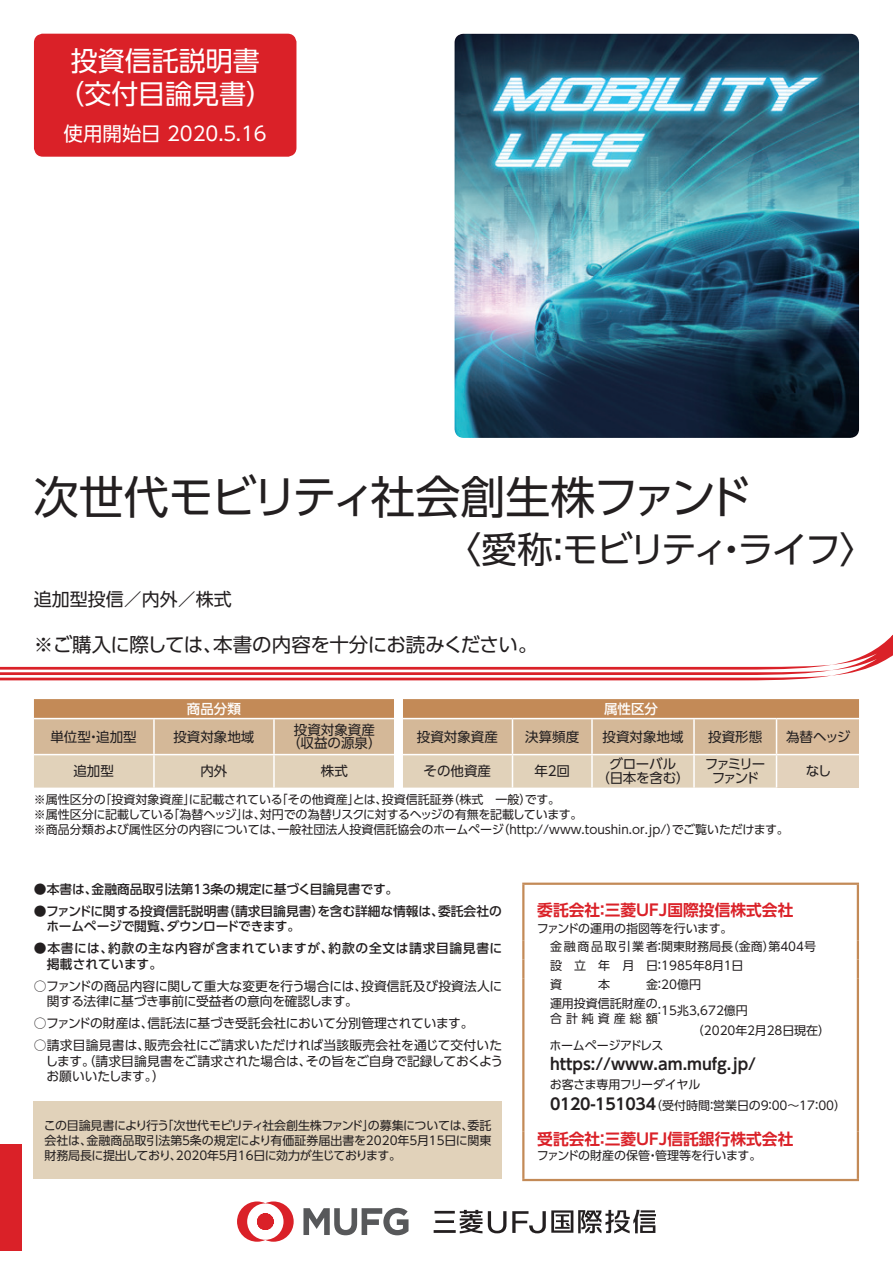
<style>
.page{position:relative;width:893px;height:1263px;background:#fff}
.page>*{position:absolute;margin:0;border:0;box-sizing:border-box;transform-origin:0 0}
.t1{font:45px "UD Shin Go Pro";letter-spacing:-.05em;color:#231f20}
.t2{font:36px "UD Shin Go Pro";letter-spacing:-.07em;color:#231f20}
.t3{font:27px/33px "UD Shin Go Pro";color:#fff;text-align:center}
.t4{font:19.5px "UD Shin Go Pro";letter-spacing:-.025em;color:#231f20}
.t5{font:19.5px "UD Shin Go Pro";color:#fff}
.t6{font:18px "UD Shin Go Pro";color:#231f20}
.t7{font:700 15.75px "UD Shin Go Pro De";color:#da2128}
.t8{font:700 15.75px "UD Shin Go Pro De";color:#231f20}
.t9{font:13.5px/13.5px "UD Shin Go Pro";color:#231f20;text-align:center}
.t10{font:13.5px/13.5px "UD Shin Go Pro";letter-spacing:-.02em;color:#231f20;text-align:center}
.t11{font:13.5px/13.5px "UD Shin Go Pro";letter-spacing:-.145em;color:#231f20;text-align:center}
.t12{font:500 13.5px "UD Shin Go Pro";color:#fff}
.t13{font:12.75px/15.8px "UD Shin Go Pro";letter-spacing:-.01em;color:#231f20}
.t14{font:500 12.75px/15.8px "UD Shin Go Pro";color:#231f20}
.t15{font:500 12.75px/15.8px "UD Shin Go Pro";letter-spacing:.045em;color:#231f20}
.t16{font:12px/15px "UD Shin Go Pro";color:#231f20}
.t17{font:12px "UD Shin Go Pro";letter-spacing:-.03em;color:#231f20}
.t18{font:12px "UD Shin Go Pro";letter-spacing:.335em;color:#231f20}
.s1{font-family:"UD Shin Go Pro De";font-weight:700;font-size:15.75px}
</style>
<div class="page">
<svg style="left:0;top:634px;width:893px;height:46px"></svg>
<svg style="left:34px;top:699px;width:825px;height:89px;background:#d6b898"></svg>
<div style="left:776px;top:754px;width:83px;height:34px;background:#e3d2bc"></div>
<hr style="left:34px;top:718px;width:120px;height:1px;background:#fff">
<hr style="left:154px;top:718px;width:120px;height:1px;background:#fff">
<hr style="left:153px;top:719px;width:2px;height:35px;background:#fff">
<hr style="left:274px;top:718px;width:120px;height:1px;background:#fff">
<hr style="left:273px;top:719px;width:2px;height:35px;background:#fff">
<hr style="left:34px;top:754px;width:120px;height:1px;background:#fff">
<hr style="left:154px;top:754px;width:120px;height:1px;background:#fff">
<hr style="left:153px;top:755px;width:2px;height:33px;background:#fff">
<hr style="left:274px;top:754px;width:120px;height:1px;background:#fff">
<hr style="left:273px;top:755px;width:2px;height:33px;background:#fff">
<hr style="left:403px;top:718px;width:109px;height:1px;background:#fff">
<hr style="left:512px;top:718px;width:80px;height:1px;background:#fff">
<hr style="left:512px;top:719px;width:1px;height:35px;background:#fff">
<hr style="left:592px;top:718px;width:102px;height:1px;background:#fff">
<hr style="left:591px;top:719px;width:2px;height:35px;background:#fff">
<hr style="left:694px;top:718px;width:82px;height:1px;background:#fff">
<hr style="left:693px;top:719px;width:2px;height:35px;background:#fff">
<hr style="left:776px;top:718px;width:83px;height:1px;background:#fff">
<hr style="left:776px;top:719px;width:1px;height:35px;background:#fff">
<hr style="left:403px;top:754px;width:109px;height:1px;background:#fff">
<hr style="left:512px;top:754px;width:80px;height:1px;background:#fff">
<hr style="left:512px;top:755px;width:1px;height:33px;background:#fff">
<hr style="left:592px;top:754px;width:102px;height:1px;background:#fff">
<hr style="left:591px;top:755px;width:2px;height:33px;background:#fff">
<hr style="left:694px;top:754px;width:82px;height:1px;background:#fff">
<hr style="left:693px;top:755px;width:2px;height:33px;background:#fff">
<hr style="left:776px;top:754px;width:83px;height:1px;background:#fff">
<hr style="left:776px;top:755px;width:1px;height:33px;background:#fff">
<div style="left:34px;top:1101px;width:468px;height:78px;background:#e1d2ba"></div>
<hr style="left:522px;top:882px;width:337px;height:3px;background:#c38a57">
<hr style="left:522px;top:885px;width:2px;height:56px;background:#c38a57">
<hr style="left:857px;top:885px;width:2px;height:56px;background:#c38a57">
<svg style="left:522px;top:941px;width:2px;height:56px"></svg>
<svg style="left:857px;top:941px;width:2px;height:56px"></svg>
<hr style="left:522px;top:997px;width:2px;height:27px;background:#c38a57">
<hr style="left:857px;top:997px;width:2px;height:27px;background:#c38a57">
<svg style="left:522px;top:1024px;width:2px;height:15px"></svg>
<svg style="left:857px;top:1024px;width:2px;height:15px"></svg>
<hr style="left:522px;top:1039px;width:2px;height:92px;background:#c38a57">
<hr style="left:857px;top:1039px;width:2px;height:92px;background:#c38a57">
<hr style="left:522px;top:1131px;width:2px;height:48px;background:#c38a57">
<hr style="left:857px;top:1131px;width:2px;height:48px;background:#c38a57">
<hr style="left:522px;top:1179px;width:337px;height:2px;background:#c38a57">
<div style="left:35px;top:35px;width:260px;height:120px;background:#da2128;border-radius:8px"></div>
<div style="left:34px;top:34px;width:262px;height:123px;border:3px solid #da2128;border-radius:8px"></div>
<div style="left:0;top:1144px;width:21px;height:107px;background:#da2128"></div>
<svg style="left:303px;top:1208px;width:105px;height:27px"></svg>
<svg style="left:237px;top:1201px;width:57px;height:41px"></svg>
<hr style="left:435px;top:1220px;width:19px;height:3px;background:#231f20">
<hr style="left:434px;top:1230px;width:22px;height:3px;background:#231f20">
<hr style="left:434px;top:1211px;width:21px;height:2px;background:#231f20">
<svg style="left:460px;top:1210px;width:22px;height:23px"></svg>
<svg style="left:488px;top:1210px;width:168px;height:23px"></svg>
<img style="left:454px;top:34px;width:405px;height:404px">
<h3 class="t3" style="left:57px;top:43px;width:217px">投資信託説明書（交付目論見書）</h3>
<h3 class="t5" style="left:64px;top:118px;width:205px">使用開始日 2020.５.16</h3>
<h1 class="t1" style="left:34px;top:460px;width:720px">次世代モビリティ社会創生株ファンド</h1>
<h2 class="t2" style="left:445px;top:520px;width:432px">〈愛称：モビリティ・ライフ〉</h2>
<h3 class="t6" style="left:34px;top:584px;width:199px">追加型投信／内外／株式</h3>
<h3 class="t4" style="left:34px;top:628px;width:505px">※ご購入に際しては、本書の内容を十分にお読みください。</h3>
<p class="t12" style="left:187px;top:698px;width:55px">商品分類</p>
<p class="t12" style="left:604px;top:698px;width:55px">属性区分</p>
<p class="t9" style="left:50px;top:729px;width:88px">単位型・追加型</p>
<p class="t9" style="left:173px;top:729px;width:82px">投資対象地域</p>
<p class="t9" style="left:287px;top:723px;width:96px">投資対象資産（収益の源泉）</p>
<p class="t9" style="left:417px;top:729px;width:82px">投資対象資産</p>
<p class="t9" style="left:525px;top:729px;width:55px">決算頻度</p>
<p class="t9" style="left:602px;top:729px;width:82px">投資対象地域</p>
<p class="t9" style="left:708px;top:729px;width:55px">投資形態</p>
<p class="t9" style="left:786px;top:729px;width:66px">為替ヘッジ</p>
<p class="t9" style="left:73px;top:764px;width:42px">追加型</p>
<p class="t9" style="left:200px;top:764px;width:28px">内外</p>
<p class="t9" style="left:321px;top:764px;width:28px">株式</p>
<p class="t9" style="left:424px;top:764px;width:69px">その他資産</p>
<p class="t9" style="left:535px;top:764px;width:37px">年２回</p>
<p class="t10" style="left:596px;top:757px;width:95px">グローバル<br>（日本を含む）</p>
<p class="t11" style="left:705px;top:757px;width:62px">ファミリーファンド</p>
<p class="t9" style="left:806px;top:764px;width:27px">なし</p>
<p class="t16" style="left:34px;top:792px;width:756px">※属性区分の「投資対象資産」に記載されている「その他資産」とは、投資信託証券（株式　一般）です。<br>※属性区分に記載している「為替ヘッジ」は、対円での為替リスクに対するヘッジの有無を記載しています。<br>※商品分類および属性区分の内容については、一般社団法人投資信託協会のホームページ（http://www.toushin.or.jp/）でご覧いただけます。</p>
<p class="t14" style="left:34px;top:881px;width:366px">●本書は、金融商品取引法第13条の規定に基づく目論見書です。</p>
<p class="t14" style="left:46px;top:902px;width:457px;text-indent:-12px">●ファンドに関する投資信託説明書（請求目論見書）を含む詳細な情報は、委託会社のホームページで閲覧、ダウンロードできます。</p>
<p class="t15" style="left:47px;top:940px;width:457px;text-indent:-13px">●本書には、約款の主な内容が含まれていますが、約款の全文は請求目論見書に掲載されています。</p>
<p class="t13" style="left:47px;top:977px;width:457px;text-indent:-13px">○ファンドの商品内容に関して重大な変更を行う場合には、投資信託及び投資法人に関する法律に基づき事前に受益者の意向を確認します。</p>
<p class="t13" style="left:34px;top:1015px;width:441px">○ファンドの財産は、信託法に基づき受託会社において分別管理されています。</p>
<p class="t13" style="left:45px;top:1037px;width:459px;text-align:justify;text-indent:-12px">○請求目論見書は、販売会社にご請求いただければ当該販売会社を通じて交付いたします。（請求目論見書をご請求された場合は、その旨をご自身で記録しておくようお願いいたします。）</p>
<p class="t16" style="left:44px;top:1117px;width:449px;text-align:justify">この目論見書により行う「次世代モビリティ社会創生株ファンド」の募集については、委託会社は、金融商品取引法第５条の規定により有価証券届出書を2020年５月15日に関東財務局長に提出しており、2020年５月16日に効力が生じております。</p>
<h3 class="t7" style="left:537px;top:897px;width:258px">委託会社：三菱ＵＦＪ国際投信株式会社</h3>
<p class="t16" style="left:550px;top:918px;width:268px;line-height:18.8px;text-indent:-13px">ファンドの運用の指図等を行います。<br>金融商品取引業者：関東財務局長（金商）第404号設 立 年 月 日：1985年８月１日<br>資</p>
<p class="t16" style="left:550px;top:974px;width:153px;line-height:18.8px;text-indent:96px">金：20億円運用投資信託財産の</p>
<p class="t18" style="left:550px;top:1008px;width:109px">合計純資産総額</p>
<p class="t16" style="left:692px;top:1000px;width:140px;line-height:19.5px;text-indent:-38px">：15兆3,672億円<br>（2020年２月28日現在）</p>
<p class="t17" style="left:550px;top:1035px;width:115px">ホームページアドレス</p>
<h3 class="t8" style="left:550px;top:1051px;width:208px">https://www.am.mufg.jp/</h3>
<p class="t16" style="left:550px;top:1074px;width:298px;line-height:21px">お客さま専用フリーダイヤル<br><span class="s1">0120-151034</span>（受付時間：営業日の９：00～17：00）</p>
<h3 class="t7" style="left:537px;top:1126px;width:258px">受託会社：三菱ＵＦＪ信託銀行株式会社</h3>
<p class="t16" style="left:537px;top:1147px;width:226px">ファンドの財産の保管・管理等を行います。</p>
<p class="t16" style="left:598px;top:976px;width:13px">本</p>
</div>
